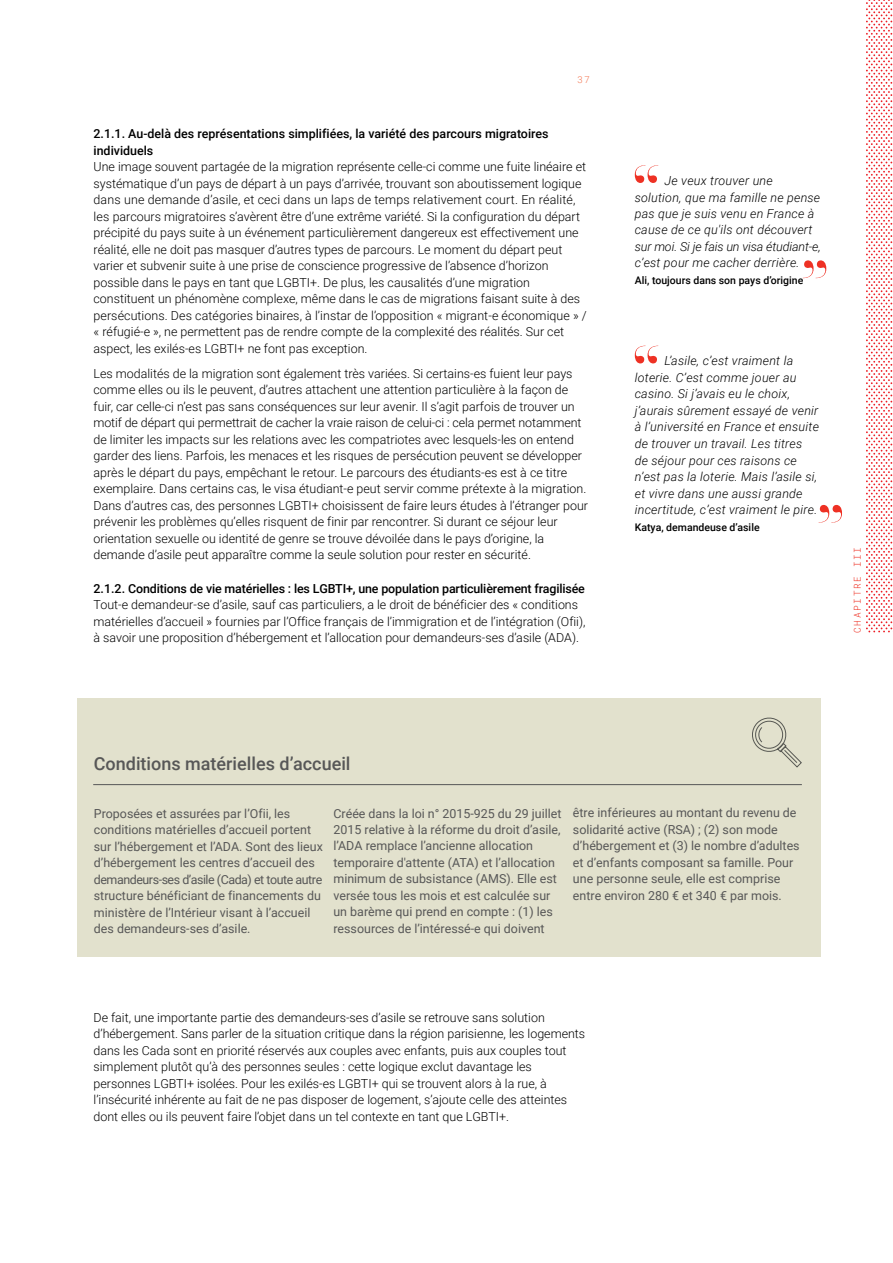
<style>
.page{position:relative;width:893px;height:1263px;background:#fff}
.page>*{position:absolute;margin:0;border:0;box-sizing:border-box;transform-origin:0 0}
.t1{font:500 18px "Roboto";color:#575757}
.t2{font:300 12.45px/16.5px "Roboto";color:#000}
.t3{font:12.45px/16.5px "Roboto";color:#575757}
.t4{font:italic 300 12.45px/16.5px "Roboto";letter-spacing:.02em;color:#000}
.t5{font:500 12.45px/16.5px "Roboto";letter-spacing:-.01em;color:#000}
.t6{font:500 10.5px "Roboto";color:#000}
.t7{font:300 9.45px "Roboto Mono";letter-spacing:.17em;color:#ee3124}
.t8{font:300 9.45px "Roboto";color:#f47754}
</style>
<div class="page">
<svg style="left:866px;top:0;width:27px;height:632px"></svg>
<svg style="left:635px;top:165px;width:23px;height:18px"></svg>
<svg style="left:635px;top:346px;width:23px;height:17px"></svg>
<svg style="left:803px;top:260px;width:23px;height:18px"></svg>
<svg style="left:819px;top:505px;width:23px;height:18px"></svg>
<div style="left:77px;top:698px;width:744px;height:258px;background:#e2e1cd"></div>
<hr style="left:93px;top:784px;width:709px;height:1px;background:#575757">
<svg style="left:752px;top:717px;width:50px;height:51px"></svg>
<p class="t8" style="left:578px;top:73px;width:14px">37</p>
<p class="t5" style="left:94px;top:125px;width:457px">2.1.1. Au-delà des représentations simplifiées, la variété des parcours migratoires individuels</p>
<p class="t2" style="left:94px;top:158px;width:495px">Une image souvent partagée de la migration représente celle-ci comme une fuite linéaire et systématique d’un pays de départ à un pays d’arrivée, trouvant son aboutissement logique dans une demande d’asile, et ceci dans un laps de temps relativement court. En réalité, les parcours migratoires s’avèrent être d’une extrême variété. Si la configuration du départ précipité du pays suite à un événement particulièrement dangereux est effectivement une réalité, elle ne doit pas masquer d’autres types de parcours. Le moment du départ peut varier et subvenir suite à une prise de conscience progressive de l’absence d’horizon possible dans le pays en tant que LGBTI+. De plus, les causalités d’une migration constituent un phénomène complexe, même dans le cas de migrations faisant suite à des persécutions. Des catégories binaires, à l’instar de l’opposition « migrant-e économique » / « réfugié-e », ne permettent pas de rendre compte de la complexité des réalités. Sur cet aspect, les exilés-es LGBTI+ ne font pas exception.</p>
<p class="t2" style="left:94px;top:365px;width:496px">Les modalités de la migration sont également très variées. Si certains-es fuient leur pays comme elles ou ils le peuvent, d’autres attachent une attention particulière à la façon de fuir, car celle-ci n’est pas sans conséquences sur leur avenir. Il s’agit parfois de trouver un motif de départ qui permettrait de cacher la vraie raison de celui-ci : cela permet notamment de limiter les impacts sur les relations avec les compatriotes avec lesquels-les on entend garder des liens. Parfois, les menaces et les risques de persécution peuvent se développer après le départ du pays, empêchant le retour. Le parcours des étudiants-es est à ce titre exemplaire. Dans certains cas, le visa étudiant-e peut servir comme prétexte à la migration.<br>Dans d’autres cas, des personnes LGBTI+ choisissent de faire leurs études à l’étranger pour prévenir les problèmes qu’elles risquent de finir par rencontrer. Si durant ce séjour leur orientation sexuelle ou identité de genre se trouve dévoilée dans le pays d’origine, la demande d’asile peut apparaître comme la seule solution pour rester en sécurité.</p>
<p class="t5" style="left:94px;top:579px;width:493px">2.1.2. Conditions de vie matérielles : les LGBTI+, une population particulièrement fragilisée</p>
<p class="t2" style="left:94px;top:596px;width:493px">Tout-e demandeur-se d’asile, sauf cas particuliers, a le droit de bénéficier des « conditions matérielles d’accueil » fournies par l’Office français de l’immigration et de l’intégration (Ofii), à savoir une proposition d’hébergement et l’allocation pour demandeurs-ses d’asile (ADA).</p>
<p class="t4" style="left:635px;top:172px;width:188px;text-indent:30px">Je veux trouver une solution, que ma famille ne pense pas que je suis venu en France à cause de ce qu'ils ont découvert sur moi. Si je fais un visa étudiant-e, c’est pour me cacher derrière.</p>
<p class="t6" style="left:635px;top:273px;width:170px">Ali, toujours dans son pays d’origine</p>
<p class="t4" style="left:635px;top:352px;width:186px;text-indent:30px">L’asile, c’est vraiment la loterie. C’est comme jouer au casino. Si j’avais eu le choix, j’aurais sûrement essayé de venir à l’université en France et ensuite de trouver un travail. Les titres<br>de séjour pour ces raisons ce n’est pas la loterie. Mais l’asile si, et vivre dans une aussi grande incertitude, c’est vraiment le pire.</p>
<p class="t6" style="left:635px;top:519px;width:126px">Katya, demandeuse d’asile</p>
<p class="t7" style="left:851px;top:633px;width:87px;rotate:-90deg">CHAPITRE III</p>
<h1 class="t1" style="left:94px;top:751px;width:258px">Conditions matérielles d’accueil</h1>
<p class="t3" style="left:94px;top:804px;width:231px">Proposées et assurées par l’Ofii, les conditions matérielles d’accueil portent sur l’hébergement et l’ADA. Sont des lieux d’hébergement les centres d’accueil des demandeurs-ses d’asile (Cada) et toute autre structure bénéficiant de financements du ministère de l’Intérieur visant à l’accueil des demandeurs-ses d’asile.</p>
<p class="t3" style="left:333px;top:804px;width:230px">Créée dans la loi n° 2015-925 du 29 juillet 2015 relative à la réforme du droit d’asile, l’ADA remplace l’ancienne allocation temporaire d'attente (ATA) et l’allocation minimum de subsistance (AMS). Elle est versée tous les mois et est calculée sur un barème qui prend en compte : (1) les ressources de l’intéressé-e qui doivent</p>
<p class="t3" style="left:573px;top:804px;width:228px">être inférieures au montant du revenu de solidarité active (RSA) ; (2) son mode d’hébergement et (3) le nombre d’adultes et d’enfants composant sa famille. Pour une personne seule, elle est comprise entre environ 280 € et 340 € par mois.</p>
<p class="t2" style="left:94px;top:1008px;width:493px">De fait, une importante partie des demandeurs-ses d’asile se retrouve sans solution d’hébergement. Sans parler de la situation critique dans la région parisienne, les logements dans les Cada sont en priorité réservés aux couples avec enfants, puis aux couples tout simplement plutôt qu’à des personnes seules : cette logique exclut davantage les personnes LGBTI+ isolées. Pour les exilés-es LGBTI+ qui se trouvent alors à la rue, à l’insécurité inhérente au fait de ne pas disposer de logement, s’ajoute celle des atteintes dont elles ou ils peuvent faire l’objet dans un tel contexte en tant que LGBTI+.</p>
</div>
